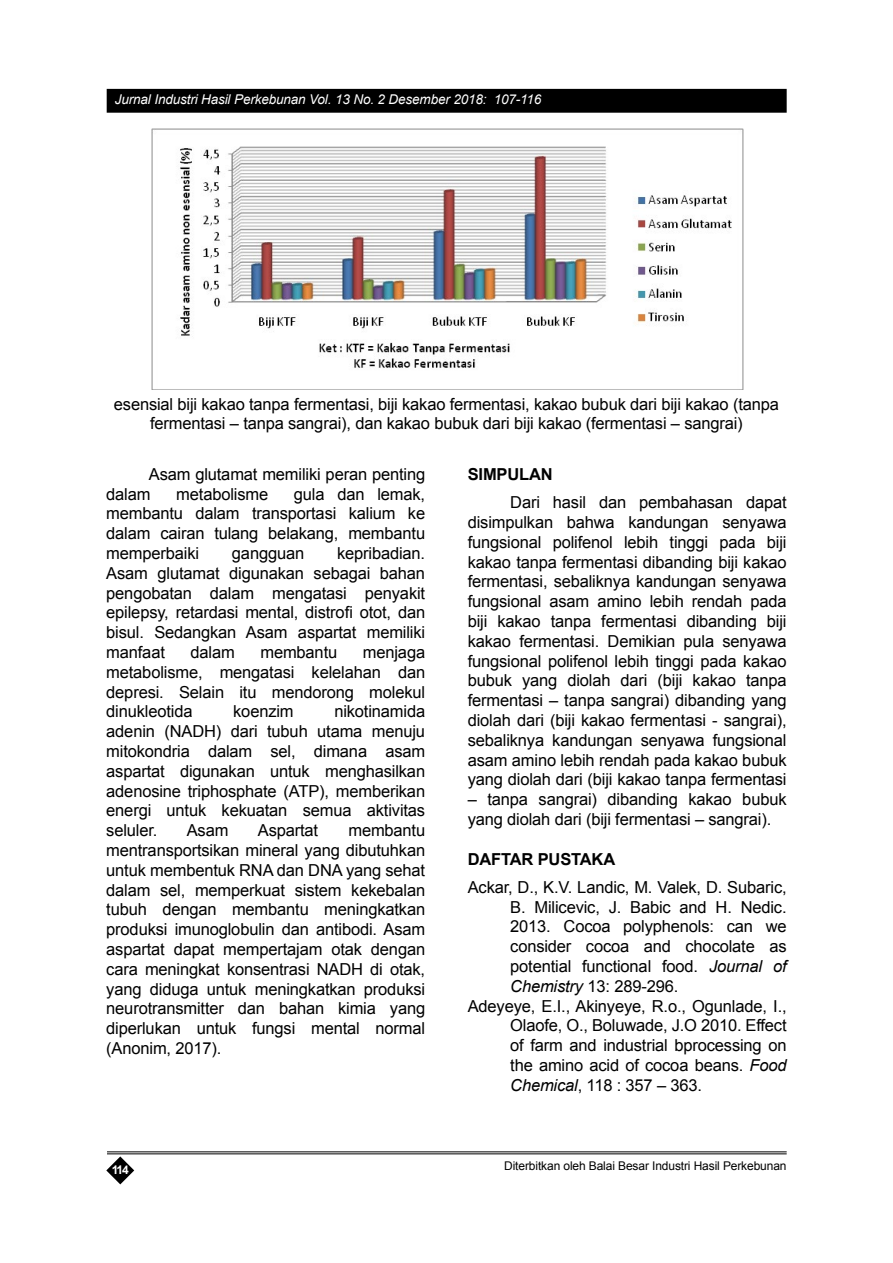
<style>
.page{position:relative;width:893px;height:1263px;background:#fff}
.page>*{position:absolute;margin:0;border:0;box-sizing:border-box;transform-origin:0 0}
.t1{font:16.5px/19.8px "Arial";letter-spacing:-.01em;color:#000;text-align:justify}
.t2{font:16.5px/19.8px "Arial";letter-spacing:-.01em;color:#010101;text-align:justify}
.t3{font:700 16.5px "Arial";letter-spacing:-.01em;color:#010101}
.t4{font:italic 13.5px "Arial";letter-spacing:-.01em;color:#fff}
.t5{font:12px "Arial";letter-spacing:-.01em;color:#000}
.t6{font:700 12px "Arial";color:#fff}
.s1{font-weight:700}
.s2{color:#010101}
.s3{font-style:italic}
.s4{color:#000}
</style>
<div class="page">
<img style="left:151px;top:129px;width:592px;height:261px">
<hr style="left:107px;top:1151px;width:680px;height:1px;background:#000">
<hr style="left:107px;top:1153px;width:680px;height:1px;background:#000">
<svg style="left:106px;top:1156px;width:28px;height:28px"></svg>
<div style="left:107px;top:90px;width:679px;height:22px;background:#000"></div>
<div style="left:107px;top:89px;width:680px;height:24px;border:2px solid #000"></div>
<p class="t4" style="left:115px;top:90px;width:428px">Jurnal Industri Hasil Perkebunan Vol. 13 No. 2 Desember 2018: 107-116</p>
<p class="t1" style="left:114px;top:394px;width:666px;text-align:center">esensial biji kakao tanpa fermentasi, biji kakao fermentasi, kakao bubuk dari biji kakao (tanpa fermentasi – tanpa sangrai), dan kakao bubuk dari biji kakao (fermentasi – sangrai)</p>
<p class="t2" style="left:106px;top:464px;width:320px;text-indent:43px">Asam glutamat memiliki peran penting dalam</p>
<p class="t1" style="left:510px;top:460px;width:278px;line-height:28.3px;text-indent:-43px"><span class="s1">SIMPULAN<br></span><span class="s2">Dari hasil</span> dan pembahasan dapat</p>
<p class="t1" style="left:468px;top:512px;width:320px">disimpulkan bahwa kandungan senyawa fungsional polifenol lebih tinggi pada biji kakao tanpa fermentasi dibanding biji kakao fermentasi, sebaliknya kandungan senyawa fungsional asam amino lebih rendah pada biji kakao tanpa fermentasi dibanding biji kakao fermentasi. Demikian pula senyawa fungsional polifenol lebih tinggi pada kakao bubuk yang diolah dari (biji kakao tanpa fermentasi – tanpa sangrai) dibanding yang diolah dari (biji kakao fermentasi - sangrai), sebaliknya kandungan senyawa fungsional asam amino lebih rendah pada kakao bubuk yang diolah dari (biji kakao tanpa fermentasi</p>
<p class="t1" style="left:468px;top:790px;width:320px">– tanpa sangrai) dibanding kakao bubuk yang diolah dari (biji fermentasi – sangrai).</p>
<p class="t3" style="left:468px;top:848px;width:149px">DAFTAR PUSTAKA</p>
<p class="t1" style="left:468px;top:877px;width:320px">Ackar, D., K.V. Landic, M. Valek, D. Subaric,</p>
<p class="t1" style="left:510px;top:897px;width:278px">B. Milicevic, J. Babic and H. Nedic.</p>
<p class="t1" style="left:510px;top:917px;width:278px">2013. Cocoa polyphenols: can we</p>
<p class="t1" style="left:510px;top:937px;width:278px">consider cocoa and chocolate as</p>
<p class="t1" style="left:510px;top:956px;width:278px">potential functional food. <span class="s3">Journal of</span></p>
<p class="t1" style="left:510px;top:976px;width:170px"><span class="s3">Chemistry</span> 13: 289-296.</p>
<p class="t1" style="left:468px;top:996px;width:320px">Adeyeye, E.I., Akinyeye, R.o., Ogunlade, I.,</p>
<p class="t1" style="left:510px;top:1016px;width:278px">Olaofe, O., Boluwade, J.O 2010. Effect</p>
<p class="t1" style="left:510px;top:1036px;width:278px">of farm and industrial bprocessing on</p>
<p class="t1" style="left:510px;top:1055px;width:278px">the amino acid of cocoa beans. <span class="s3">Food</span></p>
<p class="t1" style="left:510px;top:1075px;width:193px"><span class="s3">Chemical</span>, 118 : 357 – 363.</p>
<p class="t2" style="left:106px;top:484px;width:320px;text-indent:188px">gula dan lemak, membantu dalam transportasi kalium ke dalam cairan tulang belakang, membantu memperbaiki</p>
<p class="t2" style="left:176px;top:484px;width:93px">metabolisme</p>
<p class="t2" style="left:106px;top:543px;width:320px;text-indent:231px">kepribadian.<br>Asam glutamat digunakan sebagai bahan pengobatan dalam mengatasi penyakit epilepsy, retardasi mental, distrofi otot, dan bisul. Sedangkan <span class="s4">Asam aspartat memiliki manfaat</span></p>
<p class="t2" style="left:232px;top:543px;width:74px">gangguan</p>
<p class="t1" style="left:106px;top:642px;width:320px;text-indent:257px">menjaga metabolisme, mengatasi kelelahan dan depresi. Selain itu mendorong molekul dinukleotida</p>
<p class="t1" style="left:191px;top:642px;width:46px">dalam</p>
<p class="t1" style="left:260px;top:642px;width:78px">membantu</p>
<p class="t1" style="left:106px;top:702px;width:320px;text-indent:228px">nikotinamida adenin (NADH) dari tubuh utama menuju mitokondria dalam sel, dimana asam aspartat digunakan untuk menghasilkan adenosine triphosphate (ATP), memberikan energi untuk kekuatan semua aktivitas seluler.</p>
<p class="t1" style="left:233px;top:702px;width:62px">koenzim</p>
<p class="t1" style="left:106px;top:821px;width:320px;text-indent:242px">membantu mentransportsikan mineral yang dibutuhkan untuk membentuk RNA dan DNA yang sehat dalam sel, memperkuat sistem kekebalan tubuh dengan membantu meningkatkan produksi imunoglobulin dan antibodi. Asam aspartat dapat mempertajam otak dengan cara meningkat konsentrasi NADH di otak, yang diduga untuk meningkatkan produksi neurotransmitter dan bahan kimia yang diperlukan untuk fungsi mental normal (Anonim, 2017).</p>
<p class="t1" style="left:187px;top:821px;width:43px">Asam</p>
<p class="t1" style="left:258px;top:821px;width:62px">Aspartat</p>
<p class="t6" style="left:112px;top:1161px;width:18px">114</p>
<p class="t5" style="left:504px;top:1157px;width:284px">Diterbitkan oleh Balai Besar Industri Hasil Perkebunan</p>
</div>
